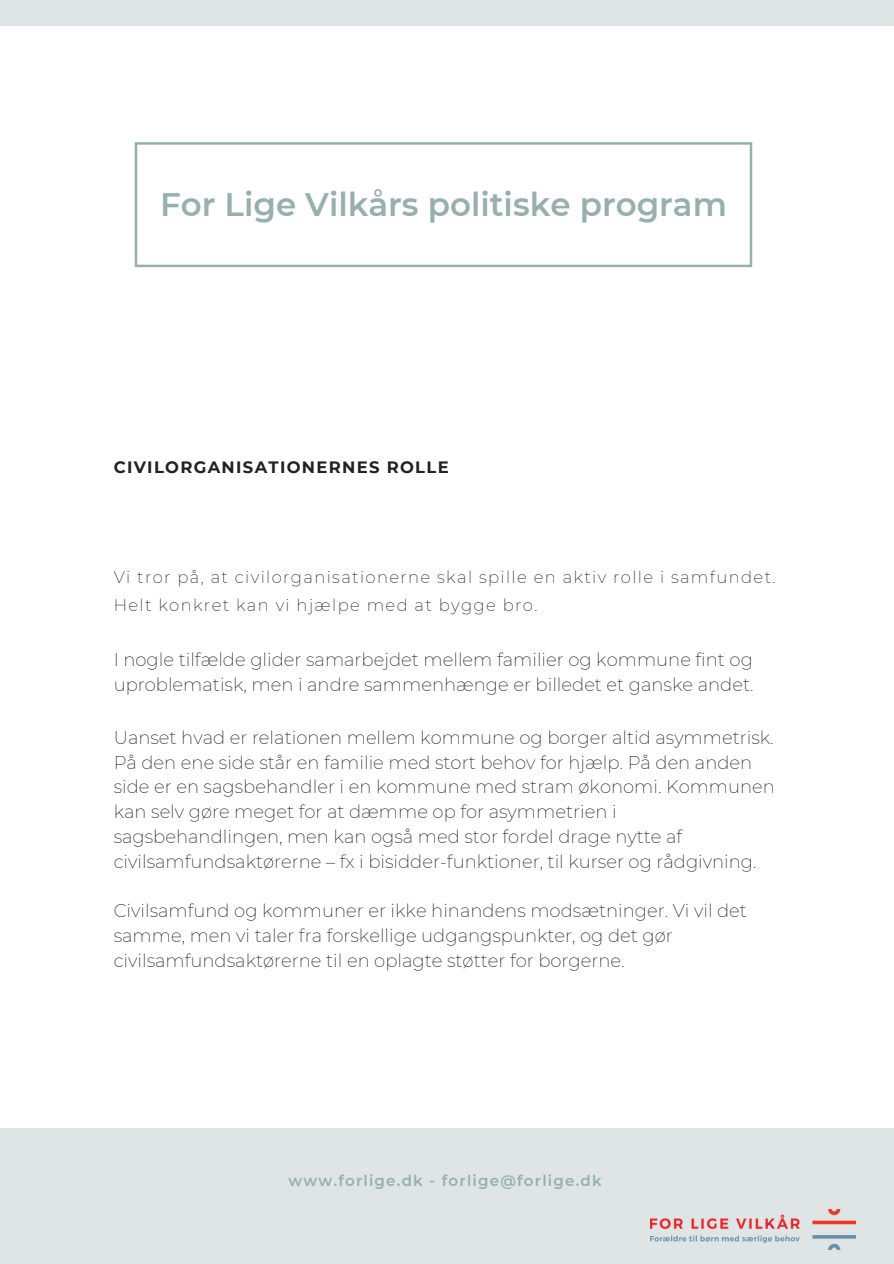
<style>
.page{position:relative;width:894px;height:1264px;background:#fff}
.page>*{position:absolute;margin:0;border:0;box-sizing:border-box;transform-origin:0 0}
.t1{font:600 32.55px "Montserrat";color:#97afaf}
.t2{font:200 18px/24.8px "Montserrat";color:#222}
.t3{font:200 16.5px/28.2px "Montserrat";letter-spacing:.08em;color:#222}
.t4{font:700 16.35px "Montserrat";letter-spacing:.08em;color:#222}
.t5{font:600 15px "Montserrat";letter-spacing:.08em;color:#97afaf}
</style>
<div class="page">
<svg style="left:135px;top:142px;width:617px;height:125px"></svg>
<div style="left:0;top:1128px;width:893px;height:135px;background:#dfe5e5"></div>
<div style="left:0;top:0;width:893px;height:25px;background:#dfe5e5"></div>
<img style="left:650px;top:1209px;width:205px;height:40px">
<p class="t1" style="left:160px;top:184px;width:568px">For Lige Vilkårs politiske program</p>
<p class="t4" style="left:114px;top:457px;width:336px">CIVILORGANISATIONERNES ROLLE</p>
<p class="t3" style="left:114px;top:562px;width:663px">Vi tror på, at civilorganisationerne skal spille en aktiv rolle i samfundet.<br>Helt konkret kan vi hjælpe med at bygge bro.</p>
<p class="t2" style="left:114px;top:647px;width:641px">I nogle tilfælde glider samarbejdet mellem familier og kommune fint og uproblematisk, men i andre sammenhænge er billedet et ganske andet.</p>
<p class="t2" style="left:114px;top:725px;width:662px">Uanset hvad er relationen mellem kommune og borger altid asymmetrisk.<br>På den ene side står en familie med stort behov for hjælp. På den anden side er en sagsbehandler i en kommune med stram økonomi. Kommunen kan selv gøre meget for at dæmme op for asymmetrien i sagsbehandlingen, men kan også med stor fordel drage nytte af civilsamfundsaktørerne – fx i bisidder-funktioner, til kurser og rådgivning.</p>
<p class="t2" style="left:114px;top:898px;width:634px">Civilsamfund og kommuner er ikke hinandens modsætninger. Vi vil det samme, men vi taler fra forskellige udgangspunkter, og det gør civilsamfundsaktørerne til en oplagte støtter for borgerne.</p>
<p class="t5" style="left:288px;top:1171px;width:315px">www.forlige.dk - forlige@forlige.dk</p>
</div>
